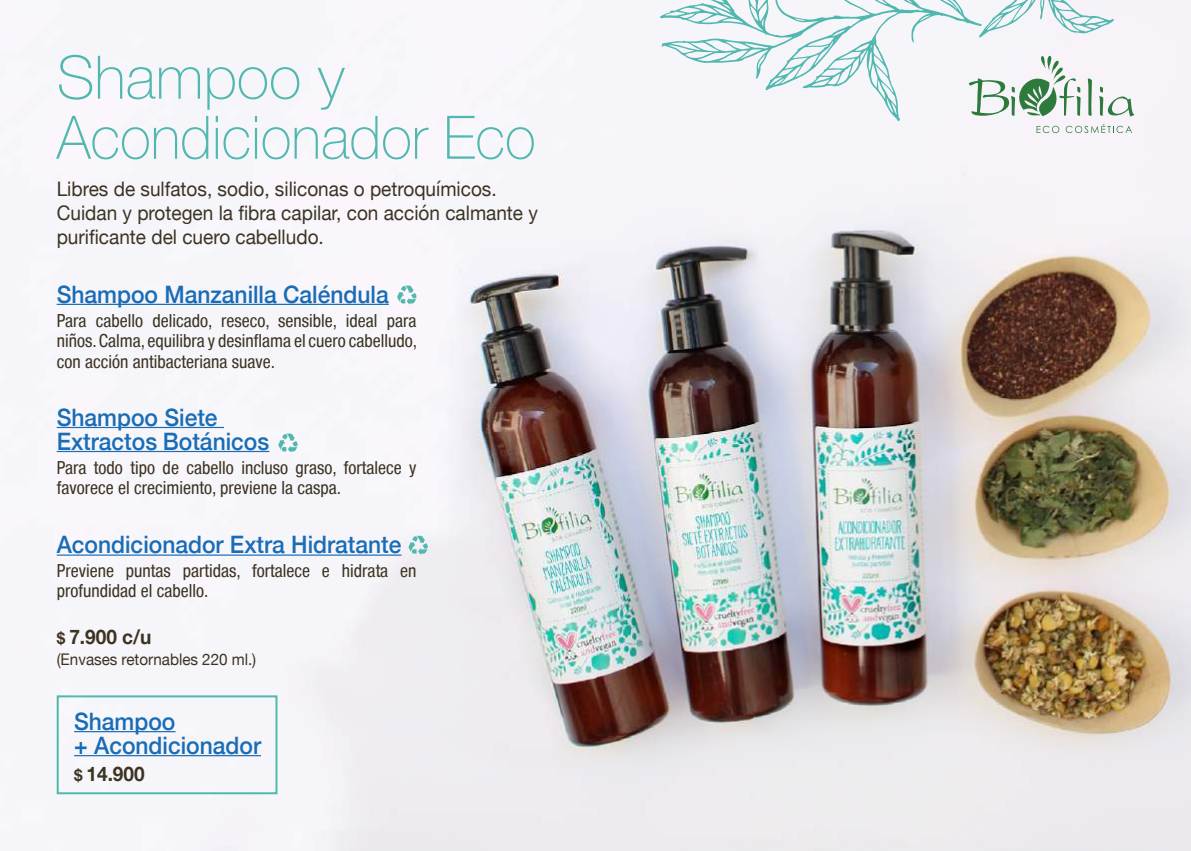
<style>
.page{position:relative;width:1191px;height:851px;background:#fff}
.page>*{position:absolute;margin:0;border:0;box-sizing:border-box;transform-origin:0 0}
.t1{font:100 60px/60px "Helvetica Neue LT Std";color:#51b8af}
.t2{font:500 24px/24px "Helvetica Neue";color:#196cb6;scale:.95 1}
.t3{font:20px/24px "Helvetica Neue";color:#3c3322;scale:.95 1}
.t4{font:700 20px "Helvetica Neue";color:#3c3322;scale:.95 1}
.t5{font:condensed 18px/20px "Helvetica Neue Condensed";color:#3c3322}
.t6{font:16px "Helvetica Neue";color:#3c3322;scale:.95 1}
.s1{font-size:16px}
</style>
<div class="page">
<img style="left:13px;top:0;width:1178px;height:850px">
<hr style="left:57px;top:304px;width:332px;height:1px;background:#196cb6">
<hr style="left:74px;top:731px;width:101px;height:1px;background:#196cb6">
<hr style="left:74px;top:755px;width:187px;height:1px;background:#196cb6">
<hr style="left:57px;top:427px;width:167px;height:1px;background:#196cb6">
<hr style="left:57px;top:451px;width:212px;height:1px;background:#196cb6">
<hr style="left:57px;top:554px;width:344px;height:1px;background:#196cb6">
<svg style="left:657px;top:0;width:477px;height:133px"></svg>
<svg style="left:397px;top:285px;width:20px;height:19px"></svg>
<svg style="left:278px;top:433px;width:20px;height:19px"></svg>
<svg style="left:408px;top:535px;width:20px;height:19px"></svg>
<div style="left:57px;top:695px;width:220px;height:99px;border:2px solid #51b8af"></div>
<h1 class="t1" style="left:57px;top:47px;width:480px">Shampoo y<br>Acondicionador Eco</h1>
<p class="t3" style="left:57px;top:178px;width:508px">Libres de sulfatos, sodio, siliconas o petroquímicos.<br>Cuidan y protegen la fibra capilar, con acción calmante y purificante del cuero cabelludo.</p>
<h2 class="t2" style="left:57px;top:280px;width:351px">Shampoo Manzanilla Caléndula</h2>
<p class="t5" style="left:57px;top:311px;width:362px;text-align:justify">Para cabello delicado, reseco, sensible, ideal para niños. Calma, equilibra y desinflama el cuero cabelludo, con acción antibacteriana suave.</p>
<h2 class="t2" style="left:57px;top:403px;width:225px">Shampoo Siete<br>Extractos Botánicos</h2>
<p class="t5" style="left:57px;top:457px;width:361px">Para todo tipo de cabello incluso graso, fortalece y favorece el crecimiento, previene la caspa.</p>
<h2 class="t2" style="left:57px;top:530px;width:364px">Acondicionador Extra Hidratante</h2>
<p class="t5" style="left:57px;top:560px;width:361px">Previene puntas partidas, fortalece e hidrata en profundidad el cabello.</p>
<p class="t4" style="left:57px;top:620px;width:101px"><span class="s1">$</span> 7.900 c/u</p>
<p class="t6" style="left:57px;top:647px;width:211px">(Envases retornables 220 ml.)</p>
<h2 class="t2" style="left:74px;top:707px;width:198px">Shampoo<br>+ Acondicionador</h2>
<p class="t4" style="left:74px;top:758px;width:76px"><span class="s1">$</span> 14.900</p>
</div>
